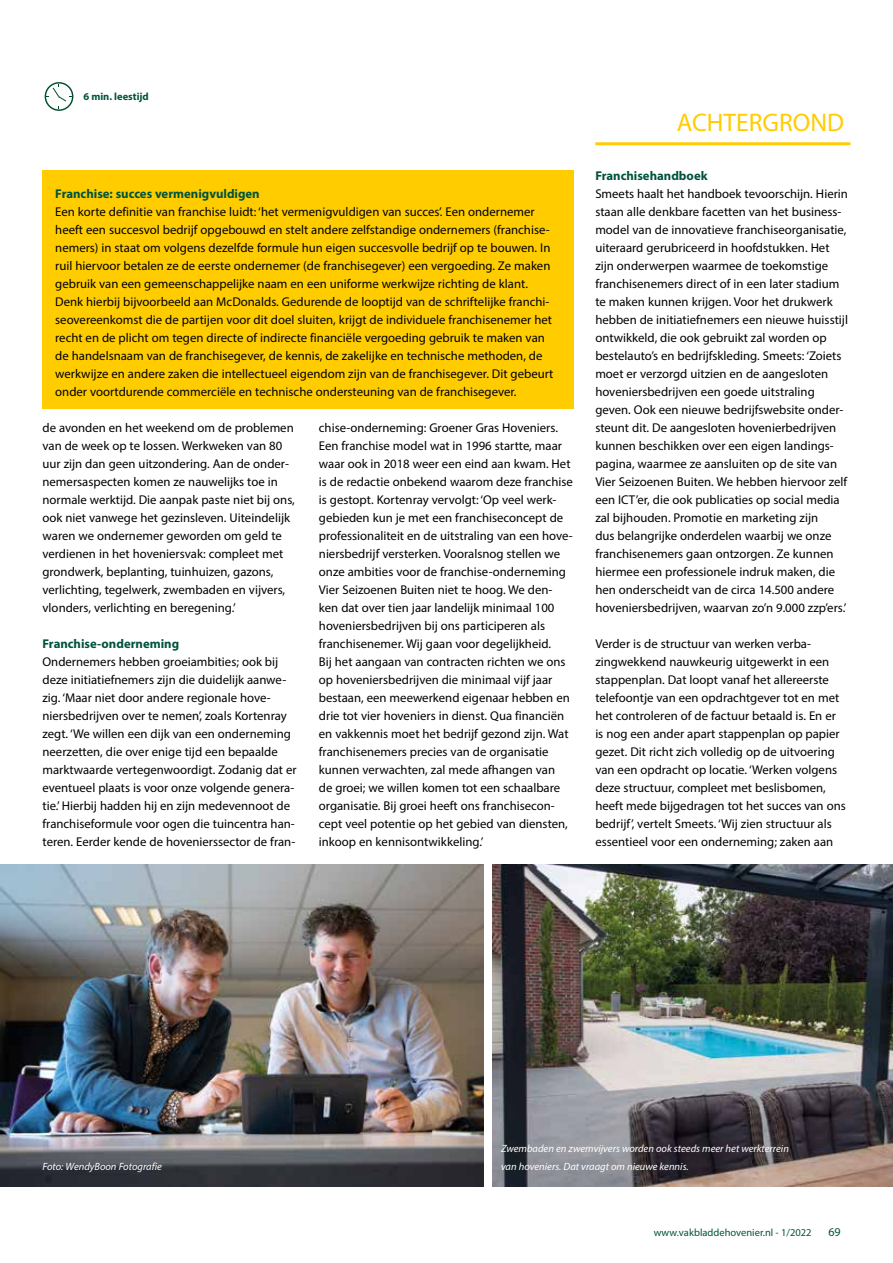
<style>
.page{position:relative;width:893px;height:1263px;background:#fff}
.page>*{position:absolute;margin:0;border:0;box-sizing:border-box;transform-origin:0 0}
.t1{font:25.5px "Myriad Pro";color:#fc0}
.t2{font:12.75px/18px "Myriad Pro";color:#000}
.t3{font:700 12.75px "Myriad Pro";color:#00533d}
.t4{font:12px "Myriad Pro";color:#00533d}
.t5{font:italic 10.5px "Myriad Pro";color:#fff}
.t6{font:10.5px "Myriad Pro";color:#00533d}
.t7{font:700 10.5px "Myriad Pro";color:#00533d}
</style>
<div class="page">
<hr style="left:595px;top:142px;width:255px;height:3px;background:#fc0">
<svg style="left:45px;top:82px;width:28px;height:29px"></svg>
<div style="left:43px;top:170px;width:531px;height:239px;background:#fc0"></div>
<img style="left:0;top:864px;width:483px;height:322px">
<img style="left:492px;top:864px;width:401px;height:322px">
<p class="t7" style="left:83px;top:90px;width:67px">6 min. leestijd</p>
<p class="t3" style="left:55px;top:185px;width:206px">Franchise: succes vermenigvuldigen</p>
<p class="t2" style="left:55px;top:203px;width:500px">Een korte definitie van franchise luidt: ‘het vermenigvuldigen van succes’. Een ondernemer heeft een succesvol bedrijf opgebouwd en stelt andere zelfstandige ondernemers (franchise&shy;nemers) in staat om volgens dezelfde formule hun eigen succesvolle bedrijf op te bouwen. In ruil hiervoor betalen ze de eerste ondernemer (de franchisegever) een vergoeding. Ze maken gebruik van een gemeenschappelijke naam en een uniforme werkwijze richting de klant.<br>Denk hierbij bijvoorbeeld aan McDonalds. Gedurende de looptijd van de schriftelijke franchi&shy;seovereenkomst die de partijen voor dit doel sluiten, krijgt de individuele franchisenemer het recht en de plicht om tegen directe of indirecte financiële vergoeding gebruik te maken van de handelsnaam van de franchisegever, de kennis, de zakelijke en technische methoden, de werkwijze en andere zaken die intellectueel eigendom zijn van de franchisegever. Dit gebeurt onder voortdurende commerciële en technische ondersteuning van de franchisegever.</p>
<p class="t2" style="left:43px;top:419px;width:254px">de avonden en het weekend om de problemen van de week op te lossen. Werkweken van 80 uur zijn dan geen uitzondering. Aan de onder&shy;nemersaspecten komen ze nauwelijks toe in normale werktijd. Die aanpak paste niet bij ons, ook niet vanwege het gezinsleven. Uiteindelijk waren we ondernemer geworden om geld te verdienen in het hoveniersvak: compleet met grondwerk, beplanting, tuinhuizen, gazons, verlichting, tegelwerk, zwembaden en vijvers, vlonders, verlichting en beregening.’</p>
<p class="t3" style="left:43px;top:635px;width:138px">Franchise-onderneming</p>
<p class="t2" style="left:43px;top:653px;width:256px">Ondernemers hebben groeiambities; ook bij deze initiatiefnemers zijn die duidelijk aanwe&shy;zig. ‘Maar niet door andere regionale hove&shy;niersbedrijven over te nemen’, zoals Kortenray zegt. ‘We willen een dijk van een onderneming neerzetten, die over enige tijd een bepaalde marktwaarde vertegenwoordigt. Zodanig dat er eventueel plaats is voor onze volgende genera&shy;tie.’ Hierbij hadden hij en zijn medevennoot de franchiseformule voor ogen die tuincentra han&shy;teren. Eerder kende de hovenierssector de fran-</p>
<p class="t2" style="left:319px;top:419px;width:255px">chise-onderneming: Groener Gras Hoveniers.<br>Een franchise model wat in 1996 startte, maar waar ook in 2018 weer een eind aan kwam. Het is de redactie onbekend waarom deze franchise is gestopt. Kortenray vervolgt: ‘Op veel werk&shy;gebieden kun je met een franchiseconcept de professionaliteit en de uitstraling van een hove&shy;niersbedrijf versterken. Vooralsnog stellen we onze ambities voor de franchise-onderneming Vier Seizoenen Buiten niet te hoog. We den&shy;ken dat over tien jaar landelijk minimaal 100 hoveniersbedrijven bij ons participeren als franchisenemer. Wij gaan voor degelijkheid.<br>Bij het aangaan van contracten richten we ons op hoveniersbedrijven die minimaal vijf jaar bestaan, een meewerkend eigenaar hebben en drie tot vier hoveniers in dienst. Qua financiën en vakkennis moet het bedrijf gezond zijn. Wat franchisenemers precies van de organisatie kunnen verwachten, zal mede afhangen van<br>de groei; we willen komen tot een schaalbare organisatie. Bij groei heeft ons franchisecon&shy;cept veel potentie op het gebied van diensten, inkoop en kennisontwikkeling.’</p>
<h1 class="t1" style="left:677px;top:107px;width:169px">ACHTERGROND</h1>
<p class="t3" style="left:595px;top:168px;width:114px">Franchisehandboek</p>
<p class="t2" style="left:595px;top:185px;width:254px">Smeets haalt het handboek tevoorschijn. Hierin staan alle denkbare facetten van het business&shy;model van de innovatieve franchiseorganisatie, uiteraard gerubriceerd in hoofdstukken. Het zijn onderwerpen waarmee de toekomstige franchisenemers direct of in een later stadium te maken kunnen krijgen. Voor het drukwerk hebben de initiatiefnemers een nieuwe huisstijl ontwikkeld, die ook gebruikt zal worden op bestelauto’s en bedrijfskleding. Smeets: ‘Zoiets moet er verzorgd uitzien en de aangesloten hoveniersbedrijven een goede uitstraling geven. Ook een nieuwe bedrijfswebsite onder&shy;steunt dit. De aangesloten hovenierbedrijven kunnen beschikken over een eigen landings&shy;pagina, waarmee ze aansluiten op de site van Vier Seizoenen Buiten. We hebben hiervoor zelf een ICT’er, die ook publicaties op social media zal bijhouden. Promotie en marketing zijn<br>dus belangrijke onderdelen waarbij we onze franchisenemers gaan ontzorgen. Ze kunnen hiermee een professionele indruk maken, die hen onderscheidt van de circa 14.500 andere hoveniersbedrijven, waarvan zo’n 9.000 zzp’ers.’</p>
<p class="t2" style="left:595px;top:635px;width:252px">Verder is de structuur van werken verba&shy;zingwekkend nauwkeurig uitgewerkt in een stappenplan. Dat loopt vanaf het allereerste telefoontje van een opdrachtgever tot en met het controleren of de factuur betaald is. En er is nog een ander apart stappenplan op papier gezet. Dit richt zich volledig op de uitvoering van een opdracht op locatie. ‘Werken volgens deze structuur, compleet met beslisbomen, heeft mede bijgedragen tot het succes van ons bedrijf’, vertelt Smeets. ‘Wij zien structuur als essentieel voor een onderneming; zaken aan</p>
<p class="t5" style="left:501px;top:1142px;width:289px">Zwembaden en zwemvijvers worden ook steeds meer het werkterrein</p>
<p class="t5" style="left:43px;top:1160px;width:121px">Foto: WendyBoon Fotografie</p>
<p class="t5" style="left:501px;top:1160px;width:189px">van hoveniers. Dat vraagt om nieuwe kennis.</p>
<p class="t6" style="left:654px;top:1226px;width:159px">www.vakbladdehovenier.nl - 1/2022</p>
<p class="t4" style="left:828px;top:1224px;width:14px">69</p>
</div>
